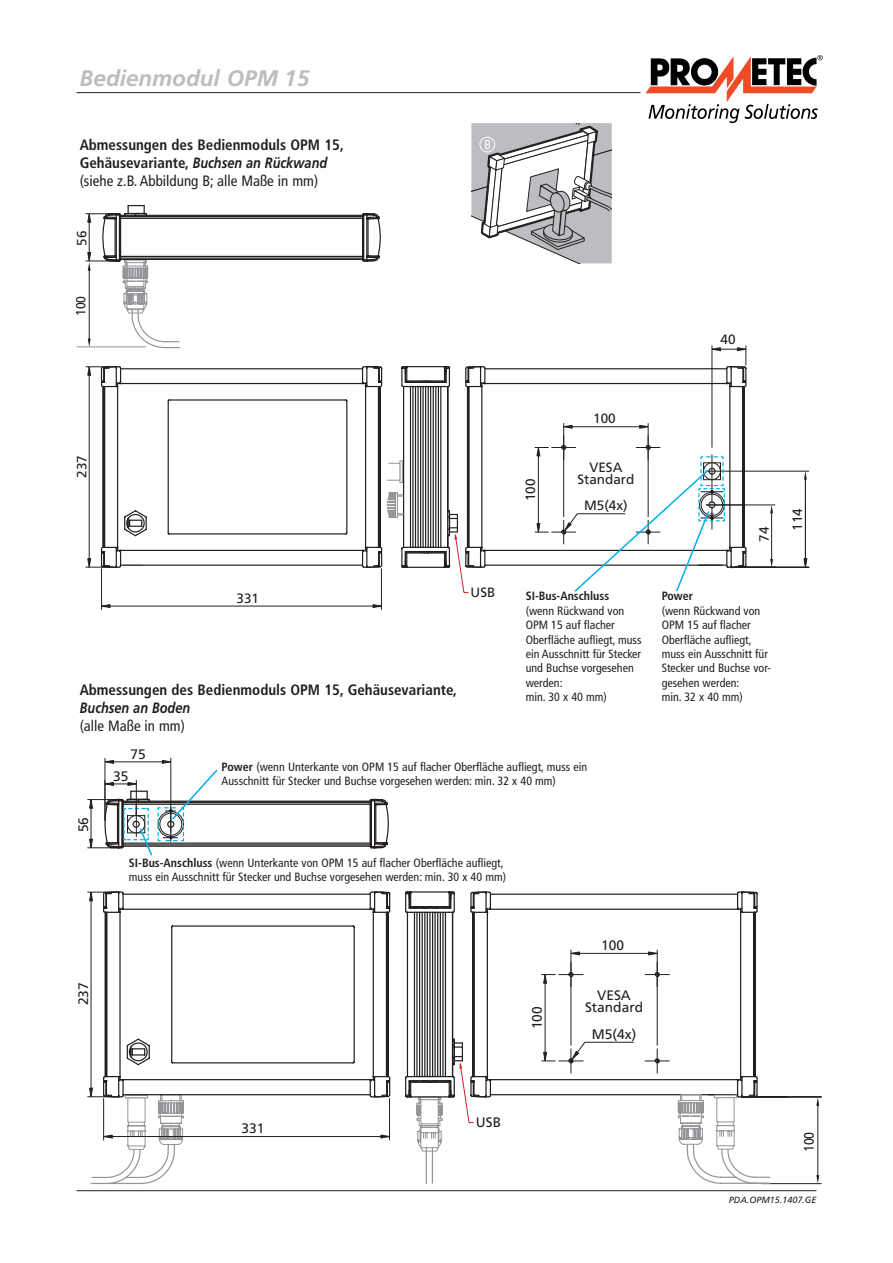
<style>
.page{position:relative;width:893px;height:1263px;background:#fff}
.page>*{position:absolute;margin:0;border:0;box-sizing:border-box;transform-origin:0 0}
.t1{font:italic 700 22.5px "Frutiger";color:#bcbdc0}
.t2{font:700 condensed 15px/18px "Frutiger";color:#231f20}
.t3{font:italic 700 15px "Frutiger";color:#231f20;scale:.85 1}
.t4{font:condensed 15px "Frutiger";color:#231f20}
.t5{font:13.8px/12.1px "Frutiger";color:#231f20;text-align:center}
.t6{font:13.8px "Frutiger";color:#231f20;scale:.9 1}
.t7{font:13.5px/11.9px "Frutiger";color:#231f20;text-align:center}
.t8{font:13.5px "Frutiger";color:#231f20;scale:.9 1}
.t9{font:condensed 12px/14.4px "Frutiger";color:#231f20}
.t10{font:700 condensed 12px "Frutiger";color:#231f20}
.t11{font:italic 9px "Frutiger";color:#231f20}
.s1{font-style:italic;font-stretch:normal}
.s2{font-weight:400}
.s3{font-weight:700}
</style>
<div class="page">
<hr style="left:77px;top:1190px;width:739px;height:1px;background:#231f20">
<hr style="left:77px;top:92px;width:563px;height:1px;background:#231f20">
<svg style="left:645px;top:55px;width:178px;height:68px"></svg>
<svg style="left:486px;top:368px;width:49px;height:198px"></svg>
<hr style="left:706px;top:505px;width:69px;height:1px;background:#231f20">
<hr style="left:771px;top:513px;width:1px;height:46px;background:#231f20">
<svg style="left:770px;top:559px;width:3px;height:8px"></svg>
<svg style="left:770px;top:505px;width:3px;height:8px"></svg>
<hr style="left:734px;top:567px;width:75px;height:1px;background:#231f20">
<hr style="left:706px;top:471px;width:103px;height:1px;background:#231f20">
<hr style="left:805px;top:480px;width:1px;height:79px;background:#231f20">
<svg style="left:803px;top:558px;width:4px;height:9px"></svg>
<svg style="left:804px;top:471px;width:3px;height:9px"></svg>
<svg style="left:86px;top:366px;width:400px;height:227px"></svg>
<hr style="left:110px;top:606px;width:263px;height:1px;background:#231f20">
<hr style="left:381px;top:569px;width:1px;height:40px;background:#231f20">
<hr style="left:101px;top:569px;width:1px;height:40px;background:#231f20">
<svg style="left:102px;top:604px;width:9px;height:4px"></svg>
<svg style="left:372px;top:604px;width:9px;height:4px"></svg>
<hr style="left:77px;top:347px;width:69px;height:1px;background:#939598">
<svg style="left:86px;top:205px;width:295px;height:144px"></svg>
<svg style="left:491px;top:893px;width:186px;height:203px"></svg>
<svg style="left:88px;top:891px;width:303px;height:293px"></svg>
<hr style="left:105px;top:758px;width:1px;height:62px;background:#231f20">
<hr style="left:580px;top:953px;width:69px;height:1px;background:#231f20">
<hr style="left:657px;top:950px;width:1px;height:95px;background:#231f20">
<hr style="left:571px;top:950px;width:1px;height:95px;background:#231f20">
<svg style="left:567px;top:951px;width:13px;height:4px"></svg>
<svg style="left:648px;top:951px;width:13px;height:4px"></svg>
<svg style="left:542px;top:962px;width:128px;height:112px"></svg>
<hr style="left:817px;top:1105px;width:1px;height:73px;background:#231f20">
<hr style="left:745px;top:1096px;width:76px;height:1px;background:#231f20">
<hr style="left:762px;top:1183px;width:59px;height:1px;background:#231f20">
<hr style="left:745px;top:1097px;width:76px;height:1px;background:#231f20">
<svg style="left:816px;top:1175px;width:3px;height:9px"></svg>
<svg style="left:816px;top:1097px;width:3px;height:9px"></svg>
<svg style="left:677px;top:891px;width:94px;height:293px"></svg>
<hr style="left:170px;top:758px;width:1px;height:75px;background:#231f20">
<svg style="left:405px;top:891px;width:86px;height:261px"></svg>
<hr style="left:432px;top:1148px;width:1px;height:35px;background:#939598">
<hr style="left:426px;top:1148px;width:1px;height:35px;background:#939598">
<svg style="left:471px;top:123px;width:141px;height:140px"></svg>
<svg style="left:535px;top:346px;width:214px;height:246px"></svg>
<svg style="left:88px;top:760px;width:301px;height:96px"></svg>
<h1 class="t1" style="left:80px;top:65px;width:231px">Bedienmodul OPM 15</h1>
<p class="t2" style="left:80px;top:136px;width:266px">Abmessungen des Bedienmoduls OPM 15,<br>Gehäusevariante, <span class="s1">Buchsen an Rückwand </span><span class="s2">(siehe z.B. Abbildung B; alle Maße in mm)</span></p>
<p class="t7" style="left:76px;top:246px;width:16px;rotate:-90deg">56</p>
<p class="t8" style="left:73px;top:316px;width:24px;rotate:-90deg">100</p>
<p class="t7" style="left:720px;top:333px;width:16px">40</p>
<p class="t7" style="left:76px;top:478px;width:24px;rotate:-90deg">237</p>
<p class="t7" style="left:237px;top:592px;width:24px">331</p>
<p class="t7" style="left:471px;top:586px;width:26px">USB</p>
<p class="t2" style="left:80px;top:681px;width:379px">Abmessungen des Bedienmoduls OPM 15, Gehäusevariante,</p>
<p class="t3" style="left:80px;top:699px;width:132px">Buchsen an Boden</p>
<p class="t4" style="left:80px;top:717px;width:107px">(alle Maße in mm)</p>
<p class="t5" style="left:130px;top:748px;width:17px">75</p>
<p class="t7" style="left:525px;top:501px;width:24px;rotate:-90deg">100</p>
<p class="t7" style="left:593px;top:413px;width:24px">100</p>
<p class="t7" style="left:577px;top:461px;width:58px">VESA<br>Standard</p>
<p class="t7" style="left:584px;top:499px;width:45px">M5(4x)</p>
<p class="t10" style="left:526px;top:589px;width:85px">SI-Bus-Anschluss</p>
<p class="t9" style="left:526px;top:603px;width:117px">(wenn Rückwand von<br>OPM 15 auf flacher<br>Oberfläche aufliegt, muss ein Ausschnitt für Stecker und Buchse vorgesehen werden:<br>min. 30 x 40 mm)</p>
<p class="t5" style="left:77px;top:832px;width:17px;rotate:-90deg">56</p>
<p class="t5" style="left:113px;top:770px;width:17px">35</p>
<p class="t9" style="left:222px;top:759px;width:367px"><span class="s3">Power</span> (wenn Unterkante von OPM 15 auf flacher Oberfläche aufliegt, muss ein<br>Ausschnitt für Stecker und Buchse vorgesehen werden: min. 32 x 40 mm)</p>
<p class="t9" style="left:129px;top:855px;width:379px"><span class="s3">SI-Bus-Anschluss</span> (wenn Unterkante von OPM 15 auf flacher Oberfläche aufliegt, muss ein Ausschnitt für Stecker und Buchse vorgesehen werden: min. 30 x 40 mm)</p>
<p class="t7" style="left:758px;top:542px;width:16px;rotate:-90deg">74</p>
<p class="t10" style="left:662px;top:589px;width:33px">Power</p>
<p class="t9" style="left:662px;top:603px;width:111px">(wenn Rückwand von<br>OPM 15 auf flacher<br>Oberfläche aufliegt, muss ein Ausschnitt für<br>Stecker und Buchse vor‑ gesehen werden:<br>min. 32 x 40 mm)</p>
<p class="t7" style="left:791px;top:531px;width:24px;rotate:-90deg">114</p>
<p class="t5" style="left:77px;top:1005px;width:24px;rotate:-90deg">237</p>
<p class="t5" style="left:531px;top:1029px;width:24px;rotate:-90deg">100</p>
<p class="t5" style="left:601px;top:939px;width:24px">100</p>
<p class="t5" style="left:585px;top:989px;width:60px">VESA<br>Standard</p>
<p class="t5" style="left:592px;top:1027px;width:46px">M5(4x)</p>
<p class="t5" style="left:242px;top:1122px;width:24px">331</p>
<p class="t5" style="left:476px;top:1116px;width:27px">USB</p>
<p class="t6" style="left:801px;top:1152px;width:25px;rotate:-90deg">100</p>
<p class="t11" style="left:729px;top:1195px;width:89px">PDA.OPM15.1407.GE</p>
</div>
